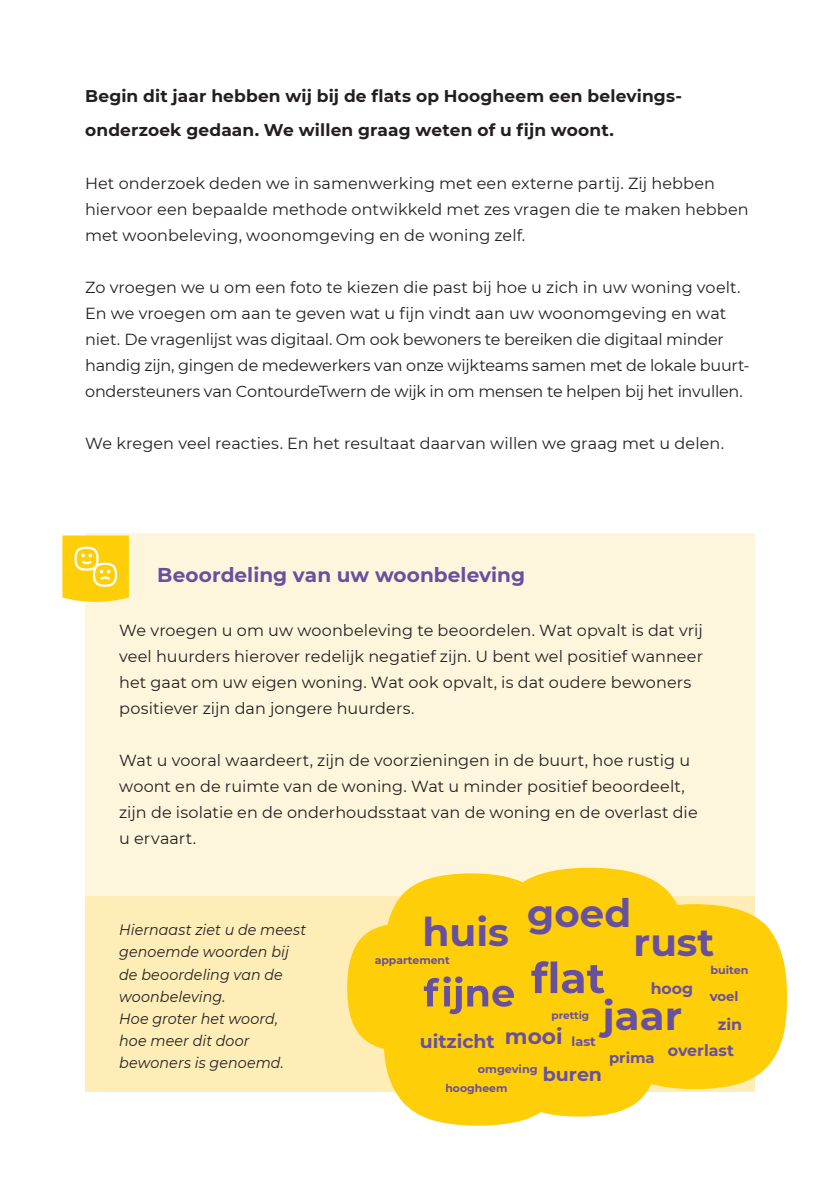
<style>
.page{position:relative;width:840px;height:1191px;background:#fff}
.page>*{position:absolute;margin:0;border:0;box-sizing:border-box;transform-origin:0 0}
.t1{font:700 40.2px "Montserrat";color:#6850a1}
.t2{font:700 39.2px "Montserrat";color:#6850a1}
.t3{font:700 38.8px "Montserrat";color:#6850a1}
.t4{font:700 38.6px "Montserrat";color:#6850a1}
.t5{font:700 21.8px "Montserrat";color:#6850a1}
.t6{font:700 20px "Montserrat";letter-spacing:.005em;color:#6850a1}
.t7{font:700 19px "Montserrat";color:#6850a1}
.t8{font:700 18.8px "Montserrat";color:#6850a1}
.t9{font:700 17px/34px "Montserrat";letter-spacing:.01em;color:#231f20}
.t10{font:16px/26px "Montserrat";letter-spacing:.005em;color:#231f20}
.t11{font:700 15.8px "Montserrat";color:#6850a1}
.t12{font:700 15.6px "Montserrat";color:#6850a1}
.t13{font:italic 15px/22px "Montserrat";letter-spacing:.005em;color:#231f20;scale:.95 1}
.t14{font:700 14.8px "Montserrat";color:#6850a1}
.t15{font:700 11.2px "Montserrat";color:#6850a1}
.t16{font:700 10.8px "Montserrat";color:#6850a1}
.t17{font:700 10.4px "Montserrat";color:#6850a1}
</style>
<div class="page">
<div style="left:85px;top:533px;width:669px;height:558px;background:#fef6dc"></div>
<div style="left:85px;top:896px;width:669px;height:195px;background:#ffedb7"></div>
<svg style="left:62px;top:535px;width:67px;height:67px;background:#fed326"></svg>
<svg style="left:544px;top:867px;width:91px;height:6px"></svg>
<svg style="left:347px;top:873px;width:439px;height:252px"></svg>
<p class="t9" style="left:85px;top:78px;width:598px">Begin dit jaar hebben wij bij de flats op Hoogheem een belevings&shy;onderzoek gedaan. We willen graag weten of u fijn woont.</p>
<p class="t10" style="left:85px;top:170px;width:664px">Het onderzoek deden we in samenwerking met een externe partij. Zij hebben hiervoor een bepaalde methode ontwikkeld met zes vragen die te maken hebben met woonbeleving, woonomgeving en de woning zelf.</p>
<p class="t10" style="left:85px;top:274px;width:665px">Zo vroegen we u om een foto te kiezen die past bij hoe u zich in uw woning voelt.<br>En we vroegen om aan te geven wat u fijn vindt aan uw woonomgeving en wat niet. De vragenlijst was digitaal. Om ook bewoners te bereiken die digitaal minder handig zijn, gingen de medewerkers van onze wijkteams samen met de lokale buurt&shy;ondersteuners van ContourdeTwern de wijk in om mensen te helpen bij het invullen.</p>
<p class="t10" style="left:85px;top:430px;width:640px">We kregen veel reacties. En het resultaat daarvan willen we graag met u delen.</p>
<p class="t6" style="left:157px;top:560px;width:369px">Beoordeling van uw woonbeleving</p>
<p class="t10" style="left:119px;top:617px;width:585px">We vroegen u om uw woonbeleving te beoordelen. Wat opvalt is dat vrij veel huurders hierover redelijk negatief zijn. U bent wel positief wanneer het gaat om uw eigen woning. Wat ook opvalt, is dat oudere bewoners positiever zijn dan jongere huurders.</p>
<p class="t10" style="left:119px;top:747px;width:579px">Wat u vooral waardeert, zijn de voorzieningen in de buurt, hoe rustig u woont en de ruimte van de woning. Wat u minder positief beoordeelt, zijn de isolatie en de onderhoudsstaat van de woning en de overlast die u ervaart.</p>
<h3 class="t3" style="left:527px;top:885px;width:105px">goed</h3>
<p class="t13" style="left:119px;top:918px;width:198px">Hiernaast ziet u de meest genoemde woorden bij de beoordeling van de woonbeleving.<br>Hoe groter het woord, hoe meer dit door bewoners is genoemd.</p>
<h2 class="t2" style="left:422px;top:903px;width:88px">huis</h2>
<h3 class="t4" style="left:633px;top:915px;width:82px">rust</h3>
<p class="t16" style="left:374px;top:952px;width:77px">appartement</p>
<p class="t15" style="left:710px;top:962px;width:40px">buiten</p>
<p class="t12" style="left:650px;top:977px;width:89px">hoog <sub>voel</sub></p>
<h1 class="t1" style="left:602px;top:986px;width:81px">jaar</h1>
<p class="t17" style="left:551px;top:1007px;width:39px">prettig</p>
<p class="t11" style="left:717px;top:1013px;width:26px">zin</p>
<h3 class="t5" style="left:504px;top:1020px;width:92px">mooi <sub>last</sub></h3>
<p class="t8" style="left:419px;top:1027px;width:76px">uitzicht</p>
<p class="t11" style="left:667px;top:1039px;width:67px">overlast</p>
<p class="t14" style="left:608px;top:1046px;width:47px">prima</p>
<p class="t15" style="left:477px;top:1060px;width:61px">omgeving</p>
<p class="t7" style="left:542px;top:1060px;width:61px">buren</p>
<p class="t16" style="left:445px;top:1080px;width:63px">hoogheem</p>
</div>
